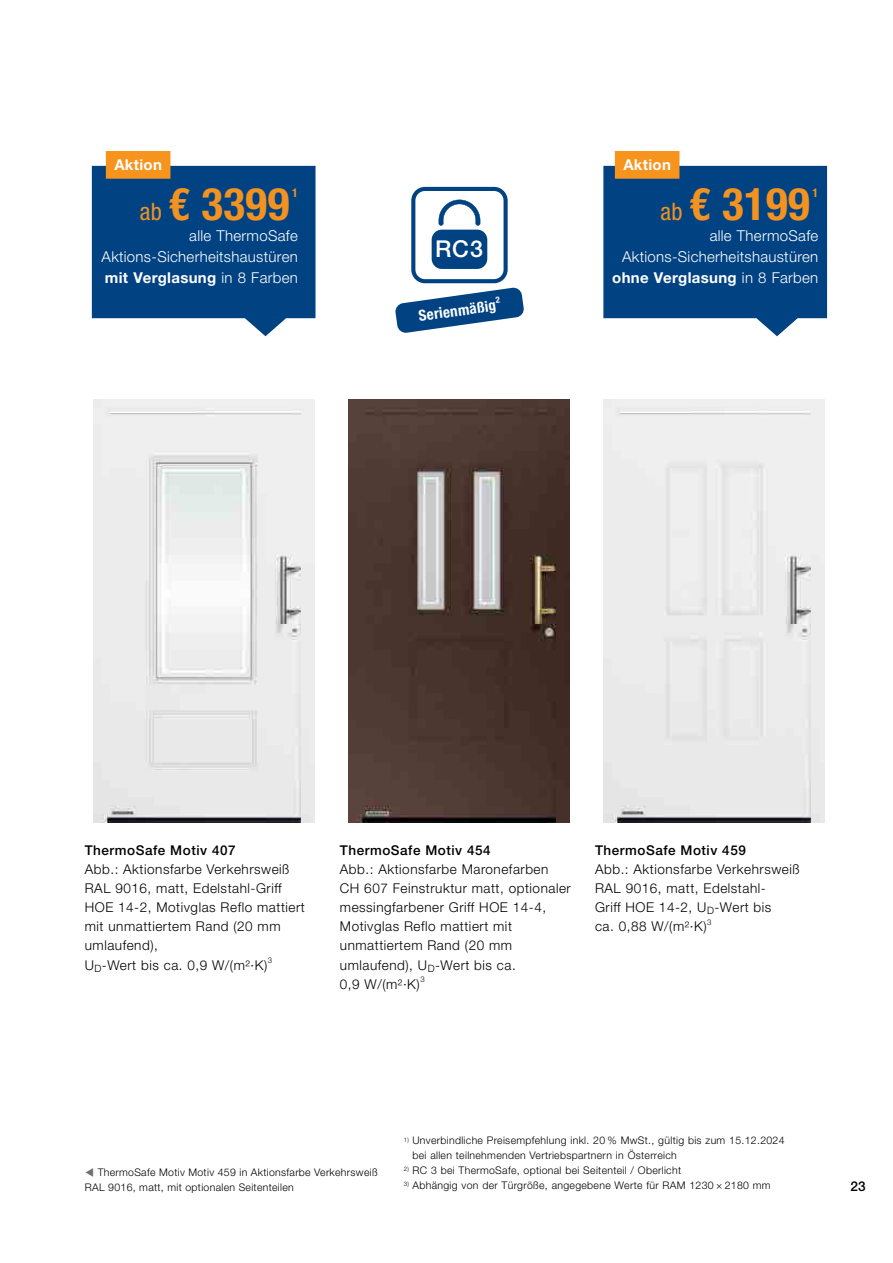
<style>
.page{position:relative;width:893px;height:1263px;background:#fff}
.page>*{position:absolute;margin:0;border:0;box-sizing:border-box;transform-origin:0 0}
.t1{font:700 condensed 45px "Hoermann Helvetica Neue";letter-spacing:.01em;color:#f29220}
.t2{font:500 23.25px "Hoermann Helvetica Neue";color:#fff}
.t3{font:300 15px/21px "Hoermann Helvetica Neue";letter-spacing:.02em;color:#fff;text-align:justify}
.t4{font:700 15px "Hoermann Helvetica Neue";letter-spacing:.02em;color:#fff}
.t5{font:700 condensed 15px "Hoermann Helvetica Neue";color:#fff}
.t6{font:300 13.5px/19.2px "Hoermann Helvetica Neue";letter-spacing:.04em;color:#000}
.t7{font:500 13.5px "Hoermann Helvetica Neue";letter-spacing:.04em;color:#000}
.t8{font:700 condensed 12px "Hoermann Helvetica Neue";color:#f29220}
.t9{font:300 10.5px/14.9px "Hoermann Helvetica Neue";letter-spacing:.03em;color:#000}
.t10{font:300 7.8px "Hoermann Helvetica Neue";color:#000}
.s1{font-weight:400;font-size:24px}
.s2{font-weight:700}
.s3{color:#6d6e71}
</style>
<div class="page">
<img style="left:93px;top:400px;width:221px;height:423px">
<img style="left:348px;top:400px;width:221px;height:423px">
<div style="left:604px;top:400px;width:221px;height:423px;background:#ececec"></div>
<div style="left:411px;top:187px;width:97px;height:96px;border:4px solid #004282;border-radius:12px"></div>
<div style="left:432px;top:230px;width:55px;height:39px;background:#004282;border-radius:10px"></div>
<svg style="left:439px;top:200px;width:41px;height:26px"></svg>
<svg style="left:92px;top:151px;width:223px;height:185px;background:#2f608f"></svg>
<svg style="left:603px;top:151px;width:224px;height:185px;background:#306190"></svg>
<svg style="left:395px;top:287px;width:129px;height:46px"></svg>
<p class="t4" style="left:114px;top:154px;width:49px">Aktion</p>
<p class="t4" style="left:623px;top:154px;width:49px">Aktion</p>
<h1 class="t1" style="left:140px;top:173px;width:151px"><span class="s1">ab</span> € 3399</h1>
<p class="t8" style="left:292px;top:185px;width:7px">1</p>
<p class="t3" style="left:102px;top:224px;width:198px;text-indent:88px">alle ThermoSafe Aktions-Sicherheitshaustüren <span class="s2">mit Verglasung</span> in 8 Farben</p>
<h1 class="t1" style="left:660px;top:173px;width:151px"><span class="s1">ab</span> € 3199</h1>
<p class="t8" style="left:812px;top:185px;width:7px">1</p>
<p class="t3" style="left:612px;top:224px;width:208px;text-align:right">alle ThermoSafe<br>Aktions-Sicherheitshaustüren <span class="s2">ohne Verglasung</span> in 8 Farben</p>
<h2 class="t2" style="left:435px;top:233px;width:49px">RC3</h2>
<p class="t5" style="left:417px;top:306px;width:79px;rotate:-8deg">Serienmäßig</p>
<p class="t7" style="left:85px;top:840px;width:152px">ThermoSafe Motiv 407</p>
<p class="t6" style="left:85px;top:858px;width:222px">Abb.: Aktionsfarbe Verkehrsweiß<br>RAL 9016, matt, Edelstahl-Griff<br>HOE 14-2, Motivglas Reflo mattiert mit unmattiertem Rand (20 mm umlaufend),<br>U<sub>D</sub>-Wert bis ca. 0,9 W/(m²·K)</p>
<p class="t10" style="left:268px;top:954px;width:6px">3</p>
<p class="t7" style="left:340px;top:840px;width:152px">ThermoSafe Motiv 454</p>
<p class="t6" style="left:340px;top:858px;width:232px">Abb.: Aktionsfarbe Maronefarben<br>CH 607 Feinstruktur matt, optionaler messingfarbener Griff HOE 14-4,<br>Motivglas Reflo mattiert mit unmattiertem Rand (20 mm umlaufend), U<sub>D</sub>-Wert bis ca.<br>0,9 W/(m²·K)</p>
<p class="t10" style="left:420px;top:974px;width:6px">3</p>
<p class="t7" style="left:595px;top:840px;width:152px">ThermoSafe Motiv 459</p>
<p class="t6" style="left:595px;top:858px;width:206px">Abb.: Aktionsfarbe Verkehrsweiß<br>RAL 9016, matt, Edelstahl-<br>Griff HOE 14‑2, U<sub>D</sub>-Wert bis<br>ca. 0,88 W/(m²·K)</p>
<p class="t10" style="left:707px;top:916px;width:6px">3</p>
<p class="t9" style="left:85px;top:1164px;width:294px"><span class="s3">◀</span> ThermoSafe Motiv Motiv 459 in Aktionsfarbe Verkehrsweiß<br>RAL 9016, matt, mit optionalen Seitenteilen</p>
<p class="t9" style="left:412px;top:1132px;width:374px;text-indent:-9px"><sup>1)</sup> Unverbindliche Preisempfehlung inkl. 20 % MwSt., gültig bis zum 15.12.2024 bei allen teilnehmenden Vertriebspartnern in Österreich</p>
<p class="t9" style="left:404px;top:1162px;width:279px"><sup>2)</sup> RC 3 bei ThermoSafe, optional bei Seitenteil / Oberlicht</p>
<p class="t9" style="left:404px;top:1177px;width:368px"><sup>3)</sup> Abhängig von der Türgröße, angegebene Werte für RAM 1230 × 2180 mm</p>
<p class="t7" style="left:850px;top:1176px;width:17px">23</p>
</div>
